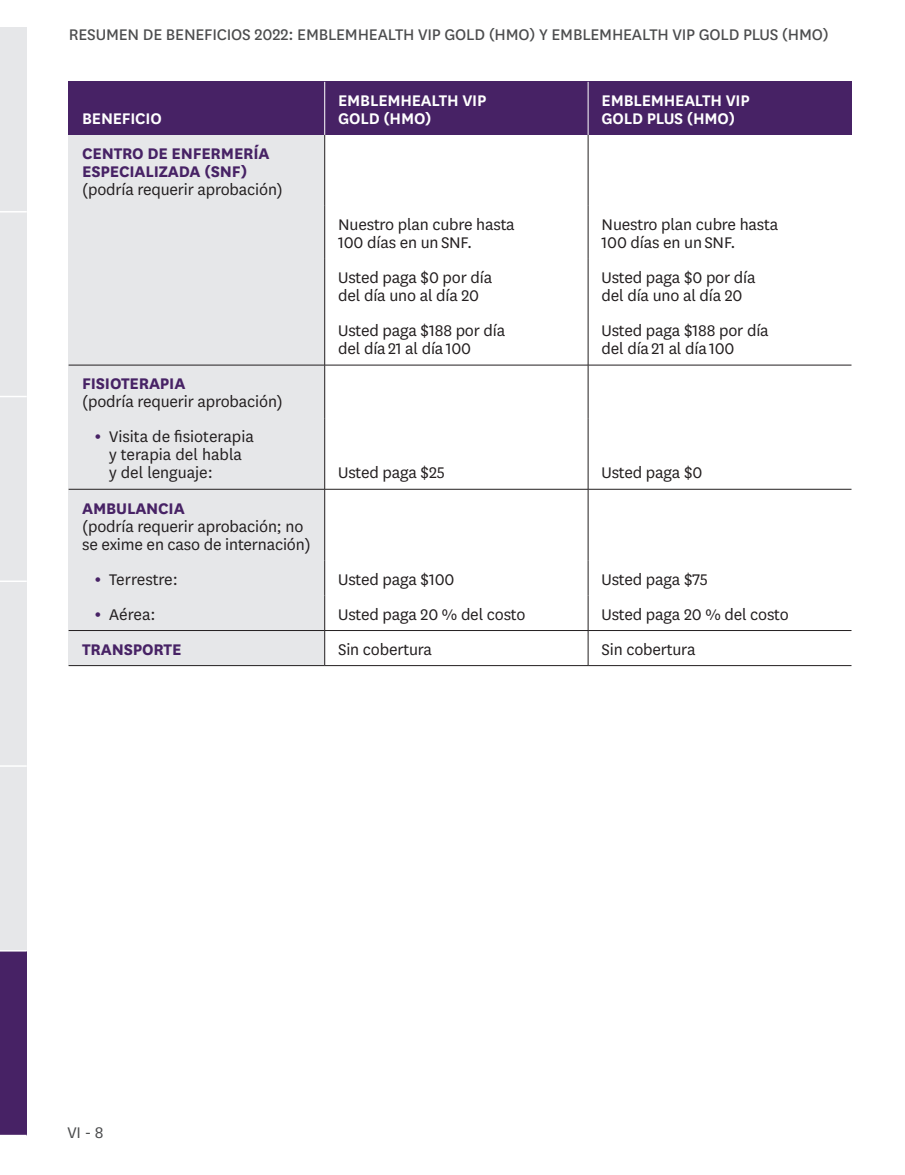
<style>
.page{position:relative;width:905px;height:1175px;background:#fff}
.page>*{position:absolute;margin:0;border:0;box-sizing:border-box;transform-origin:0 0}
.t1{font:18px/18px "National";letter-spacing:-.01em;color:#231f20}
.t2{font:18px "National";letter-spacing:-.01em;color:#4b4c4d}
.t3{font:700 18px/18px "National";letter-spacing:-.01em;color:#472265}
.t4{font:600 18px/18px "National";letter-spacing:-.01em;color:#fff}
.t5{font:18px "National";color:#4b4c4d}
.s1{font-weight:400;color:#231f20}
.s2{font-weight:700;color:#472265}
.s3{font-family:"Univers";font-stretch:condensed;font-size:15px;color:#472265}
</style>
<div class="page">
<div style="left:0;top:27px;width:27px;height:185px;background:#e6e7e9"></div>
<div style="left:0;top:212px;width:27px;height:184px;background:#e6e7e9"></div>
<div style="left:0;top:396px;width:27px;height:185px;background:#e6e7e9"></div>
<div style="left:0;top:581px;width:27px;height:185px;background:#e6e7e9"></div>
<div style="left:0;top:766px;width:27px;height:184px;background:#e6e7e9"></div>
<div style="left:0;top:950px;width:27px;height:185px;background:#472265"></div>
<svg style="left:0;top:211px;width:27px;height:1px"></svg>
<svg style="left:0;top:396px;width:27px;height:1px"></svg>
<hr style="left:0;top:580px;width:27px;height:2px;background:#fff">
<svg style="left:0;top:765px;width:27px;height:1px"></svg>
<svg style="left:0;top:950px;width:27px;height:1px"></svg>
<hr style="left:0;top:1134px;width:27px;height:2px;background:#fff">
<div style="left:69px;top:82px;width:256px;height:53px;background:#472265"></div>
<div style="left:325px;top:82px;width:263px;height:53px;background:#472265"></div>
<div style="left:588px;top:82px;width:263px;height:53px;background:#472265"></div>
<div style="left:69px;top:135px;width:256px;height:71px;background:#e6e7e9"></div>
<div style="left:69px;top:206px;width:256px;height:159px;background:#e6e7e9"></div>
<div style="left:69px;top:365px;width:256px;height:53px;background:#e6e7e9"></div>
<div style="left:69px;top:418px;width:256px;height:71px;background:#e6e7e9"></div>
<div style="left:69px;top:489px;width:256px;height:71px;background:#e6e7e9"></div>
<div style="left:69px;top:560px;width:256px;height:35px;background:#e6e7e9"></div>
<div style="left:69px;top:595px;width:256px;height:35px;background:#e6e7e9"></div>
<div style="left:69px;top:630px;width:256px;height:35px;background:#e6e7e9"></div>
<hr style="left:324px;top:135px;width:1px;height:71px;background:#231f20">
<hr style="left:588px;top:135px;width:1px;height:71px;background:#231f20">
<hr style="left:324px;top:206px;width:1px;height:53px;background:#231f20">
<hr style="left:588px;top:206px;width:1px;height:53px;background:#231f20">
<hr style="left:324px;top:259px;width:1px;height:53px;background:#231f20">
<hr style="left:588px;top:259px;width:1px;height:53px;background:#231f20">
<hr style="left:324px;top:312px;width:1px;height:53px;background:#231f20">
<hr style="left:588px;top:312px;width:1px;height:53px;background:#231f20">
<hr style="left:324px;top:365px;width:1px;height:53px;background:#231f20">
<hr style="left:588px;top:365px;width:1px;height:53px;background:#231f20">
<hr style="left:324px;top:418px;width:1px;height:71px;background:#231f20">
<hr style="left:588px;top:418px;width:1px;height:71px;background:#231f20">
<hr style="left:324px;top:489px;width:1px;height:71px;background:#231f20">
<hr style="left:588px;top:489px;width:1px;height:71px;background:#231f20">
<hr style="left:324px;top:560px;width:1px;height:35px;background:#231f20">
<hr style="left:588px;top:560px;width:1px;height:35px;background:#231f20">
<hr style="left:324px;top:595px;width:1px;height:35px;background:#231f20">
<hr style="left:588px;top:595px;width:1px;height:35px;background:#231f20">
<hr style="left:324px;top:630px;width:1px;height:35px;background:#231f20">
<hr style="left:588px;top:630px;width:1px;height:35px;background:#231f20">
<hr style="left:324px;top:82px;width:1px;height:53px;background:#fff">
<hr style="left:588px;top:82px;width:1px;height:53px;background:#fff">
<hr style="left:69px;top:365px;width:256px;height:1px;background:#231f20">
<hr style="left:325px;top:365px;width:263px;height:1px;background:#231f20">
<hr style="left:588px;top:365px;width:263px;height:1px;background:#231f20">
<hr style="left:69px;top:489px;width:256px;height:1px;background:#231f20">
<hr style="left:325px;top:489px;width:263px;height:1px;background:#231f20">
<hr style="left:588px;top:489px;width:263px;height:1px;background:#231f20">
<hr style="left:69px;top:630px;width:256px;height:1px;background:#231f20">
<hr style="left:325px;top:630px;width:263px;height:1px;background:#231f20">
<hr style="left:588px;top:630px;width:263px;height:1px;background:#231f20">
<hr style="left:69px;top:665px;width:256px;height:1px;background:#231f20">
<hr style="left:325px;top:665px;width:263px;height:1px;background:#231f20">
<hr style="left:588px;top:665px;width:263px;height:1px;background:#231f20">
<p class="t2" style="left:69px;top:23px;width:761px">RESUMEN DE BENEFICIOS 2022: EMBLEMHEALTH VIP GOLD (HMO) Y EMBLEMHEALTH VIP GOLD PLUS (HMO)</p>
<p class="t4" style="left:82px;top:108px;width:81px">BENEFICIO</p>
<p class="t3" style="left:82px;top:143px;width:202px">CENTRO DE ENFERMERÍA<br>ESPECIALIZADA (SNF) <span class="s1">(podría requerir aprobación)</span></p>
<p class="t1" style="left:82px;top:374px;width:202px"><span class="s2">FISIOTERAPIA<br></span>(podría requerir aprobación)</p>
<p class="t1" style="left:109px;top:427px;width:146px;text-indent:-14px"><span class="s3">•</span> Visita de fisioterapia y terapia del habla y del lenguaje:</p>
<p class="t4" style="left:338px;top:90px;width:150px">EMBLEMHEALTH VIP<br>GOLD (HMO)</p>
<p class="t4" style="left:601px;top:90px;width:150px">EMBLEMHEALTH VIP<br>GOLD PLUS (HMO)</p>
<p class="t1" style="left:338px;top:215px;width:178px">Nuestro plan cubre hasta<br>100 días en un SNF.</p>
<p class="t1" style="left:338px;top:268px;width:155px">Usted paga $0 por día del día uno al día 20</p>
<p class="t1" style="left:338px;top:321px;width:169px">Usted paga $188 por día del día 21 al día 100</p>
<p class="t1" style="left:601px;top:215px;width:178px">Nuestro plan cubre hasta<br>100 días en un SNF.</p>
<p class="t1" style="left:601px;top:268px;width:155px">Usted paga $0 por día del día uno al día 20</p>
<p class="t1" style="left:601px;top:321px;width:169px">Usted paga $188 por día del día 21 al día 100</p>
<p class="t1" style="left:338px;top:463px;width:108px">Usted paga $25</p>
<p class="t1" style="left:601px;top:463px;width:102px">Usted paga $0</p>
<p class="t1" style="left:82px;top:498px;width:230px"><span class="s2">AMBULANCIA<br></span>(podría requerir aprobación; no se exime en caso de internación)</p>
<p class="t1" style="left:96px;top:569px;width:84px"><span class="s3">•</span> Terrestre:</p>
<p class="t1" style="left:338px;top:569px;width:118px">Usted paga $100</p>
<p class="t1" style="left:601px;top:569px;width:108px">Usted paga $75</p>
<p class="t1" style="left:96px;top:604px;width:62px"><span class="s3">•</span> Aérea:</p>
<p class="t1" style="left:338px;top:604px;width:189px">Usted paga 20 % del costo</p>
<p class="t1" style="left:601px;top:604px;width:189px">Usted paga 20 % del costo</p>
<p class="t3" style="left:82px;top:639px;width:101px">TRANSPORTE</p>
<p class="t1" style="left:338px;top:639px;width:95px">Sin cobertura</p>
<p class="t1" style="left:601px;top:639px;width:95px">Sin cobertura</p>
<p class="t5" style="left:68px;top:1121px;width:38px">VI - 8</p>
</div>
